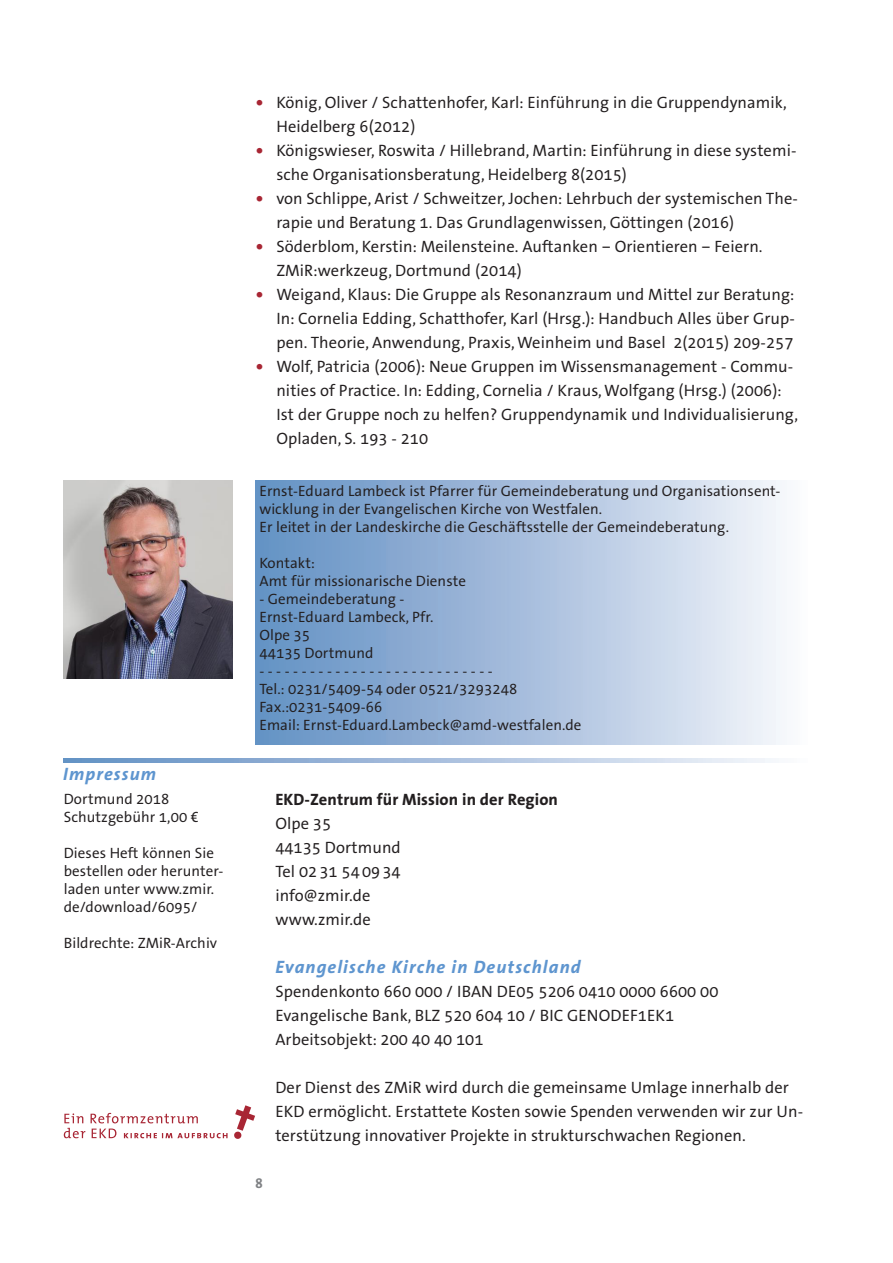
<style>
.page{position:relative;width:893px;height:1263px;background:#fff}
.page>*{position:absolute;margin:0;border:0;box-sizing:border-box;transform-origin:0 0}
.t1{font:italic 700 18px "The Sans Office";letter-spacing:.06em;color:#5e95cf}
.t2{font:16.5px/24px "The Sans Office";letter-spacing:.005em;color:#231f20}
.t3{font:700 16.5px "The Sans Office";letter-spacing:.005em;color:#231f20}
.t4{font:15px/18px "The Sans Office";letter-spacing:.005em;color:#231f20}
.t5{font:700 14.25px "The Sans Office";color:#808285}
.s1{font-weight:700;font-size:18px;color:#a82634}
</style>
<div class="page">
<svg style="left:64px;top:758px;width:709px;height:4px"></svg>
<svg style="left:234px;top:1105px;width:21px;height:34px"></svg>
<svg style="left:64px;top:1113px;width:21px;height:25px"></svg>
<svg style="left:91px;top:1113px;width:137px;height:25px"></svg>
<div style="left:255px;top:481px;width:553px;height:264px;background:linear-gradient(to right,#5f8dc2,#f7f7fc)"></div>
<img style="left:64px;top:481px;width:169px;height:197px">
<p class="t1" style="left:63px;top:762px;width:94px">Impressum</p>
<p class="t4" style="left:64px;top:789px;width:137px">Dortmund 2018<br>Schutzgebühr 1,00 €</p>
<p class="t4" style="left:64px;top:843px;width:160px">Dieses Heft können Sie bestellen oder herunter&shy;laden unter www.zmir. de/download/6095/</p>
<p class="t4" style="left:64px;top:933px;width:155px">Bildrechte: ZMiR-Archiv</p>
<p class="t2" style="left:276px;top:90px;width:512px;text-indent:-21px"><span class="s1">•</span> König, Oliver / Schattenhofer, Karl: Einführung in die Gruppendynamik,<br>Heidelberg 6(2012)</p>
<p class="t2" style="left:276px;top:138px;width:521px;text-indent:-21px"><span class="s1">•</span> Königswieser, Roswita / Hillebrand, Martin: Einführung in diese systemi&shy;sche Organisationsberatung, Heidelberg 8(2015)</p>
<p class="t2" style="left:276px;top:186px;width:523px;text-indent:-21px"><span class="s1">•</span> von Schlippe, Arist / Schweitzer, Jochen: Lehrbuch der systemischen The&shy;rapie und Beratung 1. Das Grundlagenwissen, Göttingen (2016)</p>
<p class="t2" style="left:276px;top:234px;width:488px;text-indent:-21px"><span class="s1">•</span> Söderblom, Kerstin: Meilensteine. Auftanken – Orientieren – Feiern.<br>ZMiR:werkzeug, Dortmund (2014)</p>
<p class="t2" style="left:276px;top:282px;width:520px;text-align:justify;text-indent:-21px"><span class="s1">•</span> Weigand, Klaus: Die Gruppe als Resonanzraum und Mittel zur Beratung:<br>In: Cornelia Edding, Schatthofer, Karl (Hrsg.): Handbuch Alles über Grup&shy;pen. Theorie, Anwendung, Praxis, Weinheim und Basel 2(2015) 209-257</p>
<p class="t2" style="left:276px;top:354px;width:523px;text-indent:-21px"><span class="s1">•</span> Wolf, Patricia (2006): Neue Gruppen im Wissensmanagement - Commu&shy;nities of Practice. In: Edding, Cornelia / Kraus, Wolfgang (Hrsg.) (2006):<br>Ist der Gruppe noch zu helfen? Gruppendynamik und Individualisierung, Opladen, S. 193 - 210</p>
<p class="t4" style="left:259px;top:482px;width:523px">Ernst-Eduard Lambeck ist Pfarrer für Gemeindeberatung und Organisationsent&shy;wicklung in der Evangelischen Kirche von Westfalen.<br>Er leitet in der Landeskirche die Geschäftsstelle der Gemeindeberatung.</p>
<p class="t4" style="left:259px;top:554px;width:208px">Kontakt:<br>Amt für missionarische Dienste</p>
<p class="t4" style="left:259px;top:590px;width:176px">- Gemeindeberatung -<br>Ernst-Eduard Lambeck, Pfr.<br>Olpe 35<br>44135 Dortmund</p>
<p class="t4" style="left:259px;top:662px;width:324px">- - - - - - - - - - - - - - - - - - - - - - - - - - - -<br>Tel.: 0231/5409-54 oder 0521/3293248<br>Fax.:0231-5409-66<br>Email: Ernst-Eduard.Lambeck@amd-westfalen.de</p>
<p class="t3" style="left:275px;top:788px;width:284px">EKD-Zentrum für Mission in der Region</p>
<p class="t2" style="left:275px;top:811px;width:127px">Olpe 35<br>44135 Dortmund<br>Tel 0231 540934 info@zmir.de www.zmir.de</p>
<p class="t1" style="left:275px;top:955px;width:307px">Evangelische Kirche in Deutschland</p>
<p class="t2" style="left:275px;top:979px;width:445px">Spendenkonto 660 000 / IBAN DE05 5206 0410 0000 6600 00<br>Evangelische Bank, BLZ 520 604 10 / BIC GENODEF1EK1<br>Arbeitsobjekt: 200 40 40 101</p>
<p class="t2" style="left:275px;top:1075px;width:529px">Der Dienst des ZMiR wird durch die gemeinsame Umlage innerhalb der<br>EKD ermöglicht. Erstattete Kosten sowie Spenden verwenden wir zur Un&shy;terstützung innovativer Projekte in strukturschwachen Regionen.</p>
<p class="t5" style="left:255px;top:1174px;width:9px">8</p>
</div>
